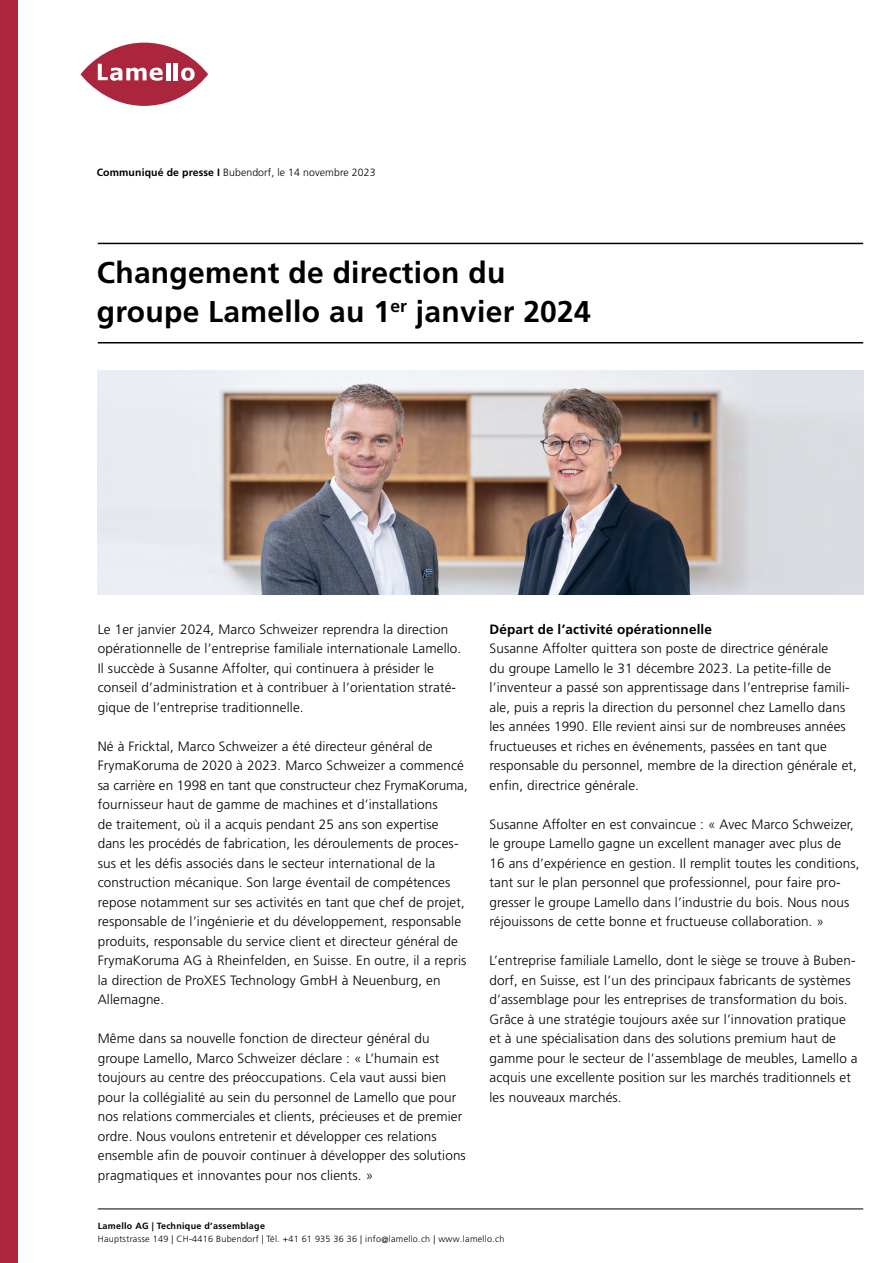
<style>
.page{position:relative;width:893px;height:1263px;background:#fff}
.page>*{position:absolute;margin:0;border:0;box-sizing:border-box;transform-origin:0 0}
.t1{font:700 30px/39px "Frutiger LT Pro";letter-spacing:.01em;color:#000}
.t2{font:300 13.5px/19.5px "Frutiger LT Pro";letter-spacing:.01em;color:#000}
.t3{font:700 13.5px "Frutiger LT Pro";letter-spacing:.01em;color:#000}
.t4{font:300 10.5px "Frutiger LT Pro";letter-spacing:.01em;color:#000}
.t5{font:300 9px "Frutiger LT Pro";letter-spacing:.03em;color:#000}
.t6{font:700 9px "Frutiger LT Pro";letter-spacing:.03em;color:#000}
.s1{font-weight:700}
</style>
<div class="page">
<svg style="left:81px;top:43px;width:127px;height:63px;background:#b74759"></svg>
<hr style="left:166px;top:63px;width:4px;height:17px;background:#fff">
<hr style="left:174px;top:63px;width:4px;height:17px;background:#fff">
<svg style="left:181px;top:68px;width:14px;height:13px"></svg>
<svg style="left:98px;top:64px;width:65px;height:17px"></svg>
<hr style="left:98px;top:1209px;width:765px;height:1px;background:#000">
<hr style="left:98px;top:243px;width:765px;height:1px;background:#000">
<div style="left:0;top:0;width:17px;height:1263px;background:#ab263c"></div>
<hr style="left:98px;top:342px;width:765px;height:1px;background:#000">
<img style="left:98px;top:370px;width:765px;height:225px">
<p class="t4" style="left:97px;top:166px;width:280px"><span class="s1">Communiqué de presse I</span> Bubendorf, le 14 novembre 2023</p>
<h1 class="t1" style="left:97px;top:253px;width:496px">Changement de direction du groupe Lamello au 1<sup>er</sup> janvier 2024</h1>
<p class="t2" style="left:98px;top:619px;width:365px">Le 1er janvier 2024, Marco Schweizer reprendra la direction opérationnelle de l’entreprise familiale internationale Lamello.<br>Il succède à Susanne Affolter, qui continuera à présider le conseil d’administration et à contribuer à l’orientation straté&shy;gique de l’entreprise traditionnelle.</p>
<p class="t2" style="left:98px;top:736px;width:371px">Né à Fricktal, Marco Schweizer a été directeur général de FrymaKoruma de 2020 à 2023. Marco Schweizer a commencé sa carrière en 1998 en tant que constructeur chez FrymaKoruma, fournisseur haut de gamme de machines et d’installations<br>de traitement, où il a acquis pendant 25 ans son expertise dans les procédés de fabrication, les déroulements de proces&shy;sus et les défis associés dans le secteur international de la construction mécanique. Son large éventail de compétences repose notamment sur ses activités en tant que chef de projet, responsable de l’ingénierie et du développement, responsable produits, responsable du service client et directeur général de FrymaKoruma AG à Rheinfelden, en Suisse. En outre, il a repris la direction de ProXES Technology GmbH à Neuenburg, en Allemagne.</p>
<p class="t2" style="left:98px;top:1029px;width:370px">Même dans sa nouvelle fonction de directeur général du groupe Lamello, Marco Schweizer déclare : « L’humain est toujours au centre des préoccupations. Cela vaut aussi bien pour la collégialité au sein du personnel de Lamello que pour nos relations commerciales et clients, précieuses et de premier ordre. Nous voulons entretenir et développer ces relations ensemble afin de pouvoir continuer à développer des solutions pragmatiques et innovantes pour nos clients. »</p>
<p class="t3" style="left:489px;top:621px;width:224px">Départ de l’activité opérationnelle</p>
<p class="t2" style="left:489px;top:639px;width:369px">Susanne Affolter quittera son poste de directrice générale<br>du groupe Lamello le 31 décembre 2023. La petite-fille de l’inventeur a passé son apprentissage dans l’entreprise famili&shy;ale, puis a repris la direction du personnel chez Lamello dans les années 1990. Elle revient ainsi sur de nombreuses années fructueuses et riches en événements, passées en tant que responsable du personnel, membre de la direction générale et, enfin, directrice générale.</p>
<p class="t2" style="left:489px;top:814px;width:371px">Susanne Affolter en est convaincue : « Avec Marco Schweizer, le groupe Lamello gagne un excellent manager avec plus de 16 ans d’expérience en gestion. Il remplit toutes les conditions, tant sur le plan personnel que professionnel, pour faire pro&shy;gresser le groupe Lamello dans l’industrie du bois. Nous nous réjouissons de cette bonne et fructueuse collaboration. »</p>
<p class="t2" style="left:489px;top:951px;width:370px">L’entreprise familiale Lamello, dont le siège se trouve à Buben&shy;dorf, en Suisse, est l’un des principaux fabricants de systèmes d’assemblage pour les entreprises de transformation du bois.<br>Grâce à une stratégie toujours axée sur l’innovation pratique et à une spécialisation dans des solutions premium haut de gamme pour le secteur de l’assemblage de meubles, Lamello a acquis une excellente position sur les marchés traditionnels et les nouveaux marchés.</p>
<p class="t6" style="left:98px;top:1220px;width:169px">Lamello AG | Technique d’assemblage</p>
<p class="t5" style="left:98px;top:1234px;width:408px">Hauptstrasse 149 | CH-4416 Bubendorf | Tél. +41 61 935 36 36 | info@lamello.ch | www.lamello.ch</p>
</div>
